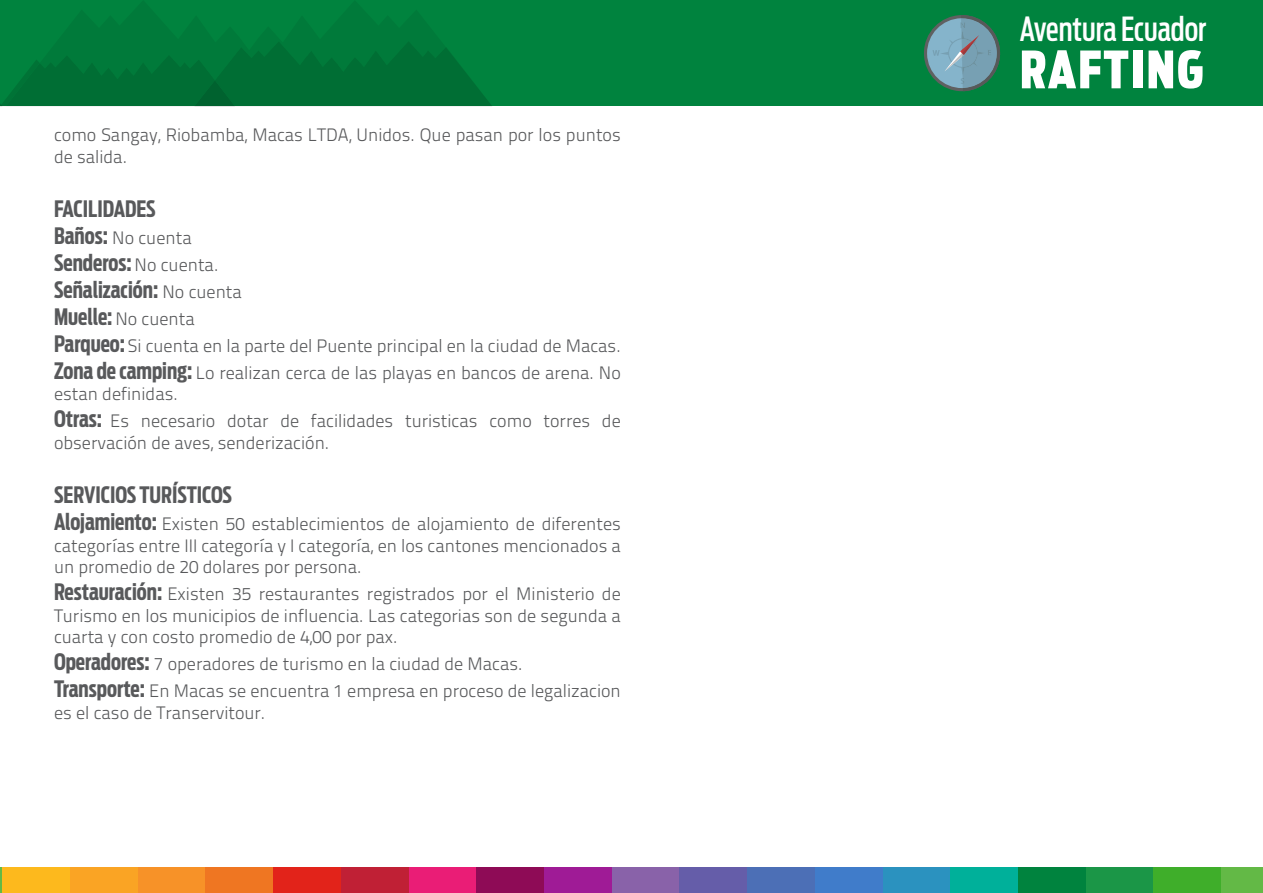
<style>
.page{position:relative;width:1263px;height:893px;background:#fff}
.page>*{position:absolute;margin:0;border:0;box-sizing:border-box;transform-origin:0 0}
.t1{font:900 51px "Antenna Ext Cond Beta";letter-spacing:.04em;color:#fff}
.t2{font:500 33px "Antenna Ext Cond Beta";color:#fff}
.t3{font:700 22.5px/27px "Antenna Ext Cond Beta";color:#58595b}
.t4{font:300 18px/21.6px "Titillium Text 22 L";color:#58595b}
.s1{font-family:"Antenna Ext Cond Beta";font-weight:700;font-size:22.5px}
.s2{font-family:"Titillium Text 22 L";font-weight:300;font-size:18px}
</style>
<div class="page">
<div style="left:0;top:0;width:1263px;height:106px;background:#00833e"></div>
<svg style="left:0;top:41px;width:492px;height:65px"></svg>
<svg style="left:924px;top:15px;width:76px;height:76px"></svg>
<hr style="left:0;top:867px;width:2px;height:26px;background:#63b946">
<div style="left:2px;top:867px;width:68px;height:26px;background:#fdb91d"></div>
<div style="left:70px;top:867px;width:68px;height:26px;background:#faa424"></div>
<div style="left:138px;top:867px;width:67px;height:26px;background:#f79228"></div>
<div style="left:205px;top:867px;width:68px;height:26px;background:#ef7622"></div>
<div style="left:273px;top:867px;width:68px;height:26px;background:#e2231a"></div>
<div style="left:341px;top:867px;width:68px;height:26px;background:#c02035"></div>
<div style="left:409px;top:867px;width:67px;height:26px;background:#ea1d76"></div>
<div style="left:476px;top:867px;width:68px;height:26px;background:#8e0b56"></div>
<div style="left:544px;top:867px;width:68px;height:26px;background:#9f1b96"></div>
<div style="left:612px;top:867px;width:67px;height:26px;background:#8962a9"></div>
<div style="left:679px;top:867px;width:68px;height:26px;background:#655da9"></div>
<div style="left:747px;top:867px;width:68px;height:26px;background:#4c6fb6"></div>
<div style="left:815px;top:867px;width:68px;height:26px;background:#407cca"></div>
<div style="left:883px;top:867px;width:67px;height:26px;background:#2b92bf"></div>
<div style="left:950px;top:867px;width:68px;height:26px;background:#00b09a"></div>
<div style="left:1018px;top:867px;width:68px;height:26px;background:#00833e"></div>
<div style="left:1086px;top:867px;width:67px;height:26px;background:#1b9647"></div>
<div style="left:1153px;top:867px;width:68px;height:26px;background:#3fae2a"></div>
<div style="left:1221px;top:867px;width:42px;height:26px;background:#63b946"></div>
<p class="t4" style="left:54px;top:123px;width:568px">como Sangay, Riobamba, Macas LTDA, Unidos. Que pasan por los puntos de salida.</p>
<p class="t3" style="left:54px;top:195px;width:103px">FACILIDADES</p>
<p class="t4" style="left:54px;top:226px;width:139px"><span class="s1">Baños:</span> No cuenta</p>
<p class="t3" style="left:54px;top:249px;width:189px">Senderos: <span class="s2">No cuenta.<br></span>Señalización: <span class="s2">No cuenta</span></p>
<p class="t4" style="left:54px;top:304px;width:568px;line-height:27px"><span class="s1">Muelle:</span> No cuenta<br><span class="s1">Parqueo:</span> Si cuenta en la parte del Puente principal en la ciudad de Macas.<br><span class="s1">Zona de camping:</span> Lo realizan cerca de las playas en bancos de arena. No</p>
<p class="t4" style="left:54px;top:380px;width:568px;line-height:27px">estan definidas.<br><span class="s1">Otras:</span> Es necesario dotar de facilidades turisticas como torres de</p>
<p class="t4" style="left:54px;top:431px;width:277px">observación de aves, senderización.</p>
<p class="t3" style="left:54px;top:481px;width:180px">SERVICIOS TURÍSTICOS</p>
<p class="t4" style="left:54px;top:512px;width:568px;text-align:justify"><span class="s1">Alojamiento:</span> Existen 50 establecimientos de alojamiento de diferentes categorías entre III categoría y I categoría, en los cantones mencionados a un promedio de 20 dolares por persona.</p>
<p class="t4" style="left:54px;top:582px;width:568px;text-align:justify"><span class="s1">Restauración:</span> Existen 35 restaurantes registrados por el Ministerio de Turismo en los municipios de influencia. Las categorias son de segunda a cuarta y con costo promedio de 4,00 por pax.</p>
<p class="t4" style="left:54px;top:650px;width:568px;line-height:27px"><span class="s1">Operadores:</span> 7 operadores de turismo en la ciudad de Macas.<br><span class="s1">Transporte:</span> En Macas se encuentra 1 empresa en proceso de legalizacion</p>
<p class="t4" style="left:54px;top:701px;width:213px">es el caso de Transervitour.</p>
<h2 class="t2" style="left:1020px;top:10px;width:188px">Aventura Ecuador</h2>
<h1 class="t1" style="left:1020px;top:40px;width:185px">RAFTING</h1>
</div>
